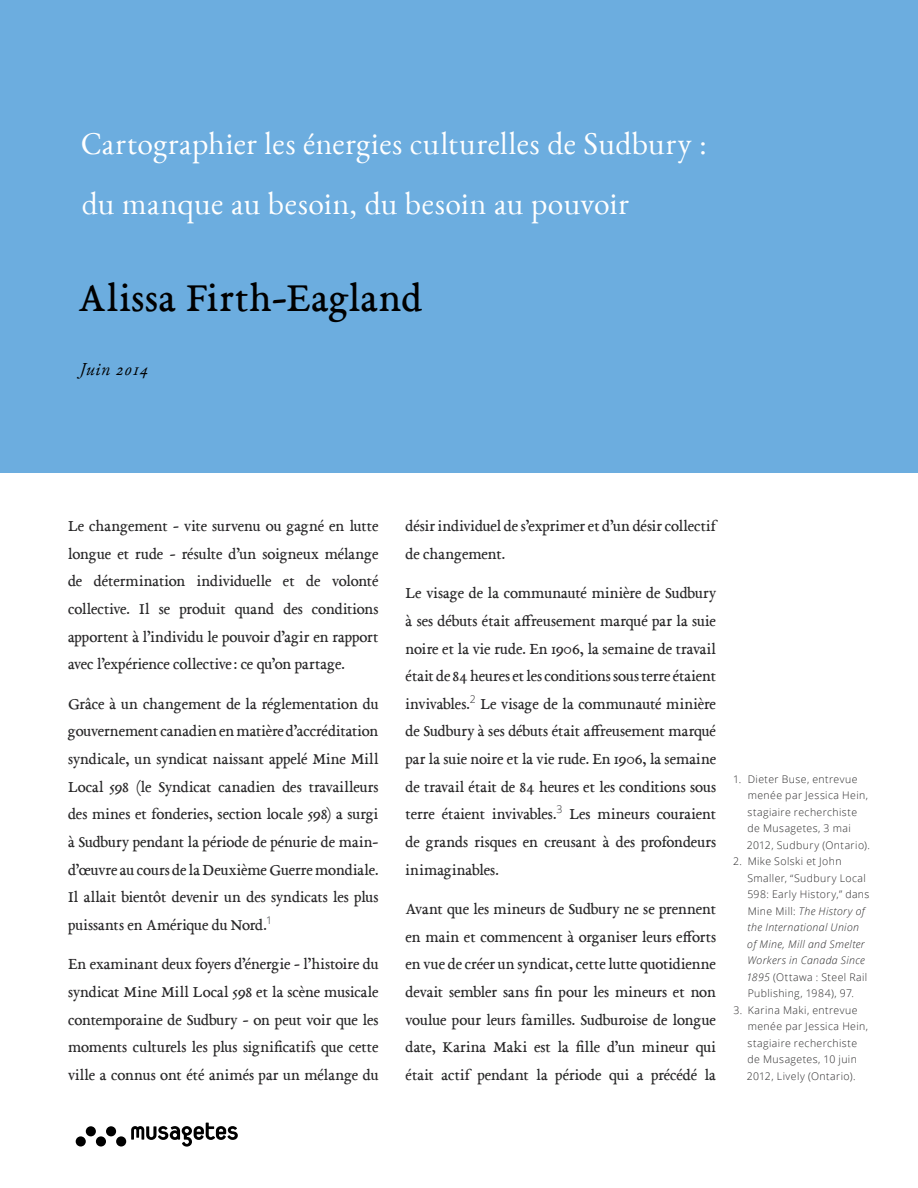
<style>
.page{position:relative;width:918px;height:1188px;background:#fff}
.page>*{position:absolute;margin:0;border:0;box-sizing:border-box;transform-origin:0 0}
.t1{font:42px "EB Garamond 08";letter-spacing:.02em;color:#000}
.t2{font:31.5px/60px "EB Garamond 12";letter-spacing:.015em;color:#fff}
.t3{font:italic 18px "EB Garamond 12";letter-spacing:.025em;color:#000}
.t4{font:16.5px/27.6px "EB Garamond 08";color:#292829;text-align:justify}
.t5{font:300 10.5px/16.5px "Open Sans";letter-spacing:.04em;color:#292829}
.s1{font-style:italic}
</style>
<div class="page">
<div style="left:0;top:0;width:918px;height:472px;background:#6caddf"></div>
<svg style="left:131px;top:1123px;width:107px;height:24px"></svg>
<div style="left:76px;top:1136px;width:10px;height:11px;background:#000;border-radius:50%"></div>
<div style="left:96px;top:1136px;width:10px;height:11px;background:#000;border-radius:50%"></div>
<div style="left:116px;top:1136px;width:10px;height:11px;background:#000;border-radius:50%"></div>
<div style="left:106px;top:1126px;width:10px;height:10px;background:#000;border-radius:50%"></div>
<div style="left:86px;top:1126px;width:10px;height:10px;background:#000;border-radius:50%"></div>
<h2 class="t2" style="left:81px;top:113px;width:628px">Cartographier les énergies culturelles de Sudbury : du manque au besoin, du besoin au pouvoir</h2>
<h1 class="t1" style="left:78px;top:272px;width:345px">Alissa Firth-Eagland</h1>
<p class="t3" style="left:79px;top:358px;width:70px">Juin 2014</p>
<p class="t4" style="left:68px;top:512px;width:312px">Le changement - vite survenu ou gagné en lutte longue et rude - résulte d’un soigneux mélange de détermination individuelle et de volonté collective. Il se produit quand des conditions apportent à l’individu le pouvoir d’agir en rapport avec l’expérience collective : ce qu’on partage.</p>
<p class="t4" style="left:68px;top:689px;width:312px">Grâce à un changement de la réglementation du gouvernement canadien en matière d’accréditation syndicale, un syndicat naissant appelé Mine Mill Local 598 (le Syndicat canadien des travailleurs des mines et fonderies, section locale 598) a surgi à Sudbury pendant la période de pénurie de main&shy;d’œuvre au cours de la Deuxième Guerre mondiale.<br>Il allait bientôt devenir un des syndicats les plus puissants en Amérique du Nord.<sup>1</sup></p>
<p class="t4" style="left:68px;top:950px;width:312px">En examinant deux foyers d’énergie - l’histoire du syndicat Mine Mill Local 598 et la scène musicale contemporaine de Sudbury - on peut voir que les moments culturels les plus significatifs que cette ville a connus ont été animés par un mélange du</p>
<p class="t4" style="left:406px;top:512px;width:312px">désir individuel de s’exprimer et d’un désir collectif de changement.</p>
<p class="t4" style="left:406px;top:579px;width:312px">Le visage de la communauté minière de Sudbury à ses débuts était affreusement marqué par la suie noire et la vie rude. En 1906, la semaine de travail était de 84 heures et les conditions sous terre étaient invivables.<sup>2</sup> Le visage de la communauté minière de Sudbury à ses débuts était affreusement marqué par la suie noire et la vie rude. En 1906, la semaine de travail était de 84 heures et les conditions sous terre étaient invivables.<sup>3</sup> Les mineurs couraient de grands risques en creusant à des profondeurs inimaginables.</p>
<p class="t4" style="left:406px;top:895px;width:312px">Avant que les mineurs de Sudbury ne se prennent en main et commencent à organiser leurs efforts en vue de créer un syndicat, cette lutte quotidienne devait sembler sans fin pour les mineurs et non voulue pour leurs familles. Sudburoise de longue date, Karina Maki est la fille d’un mineur qui était actif pendant la période qui a précédé la</p>
<p class="t5" style="left:747px;top:771px;width:125px;text-indent:-14px">1. Dieter Buse, entrevue menée par Jessica Hein, stagiaire recherchiste de Musagetes, 3 mai<br>2012, Sudbury (Ontario).</p>
<p class="t5" style="left:746px;top:853px;width:125px;text-indent:-13px">2. Mike Solski et John<br>Smaller, “Sudbury Local<br>598: Early History,” dans<br>Mine Mill: <span class="s1">The History of the International Union of Mine, Mill and Smelter<br>Workers in Canada Since<br>1895</span> (Ottawa : Steel Rail<br>Publishing, 1984), 97.</p>
<p class="t5" style="left:747px;top:1002px;width:123px;text-indent:-13px">3. Karina Maki, entrevue menée par Jessica Hein, stagiaire recherchiste de Musagetes, 10 juin<br>2012, Lively (Ontario).</p>
</div>
